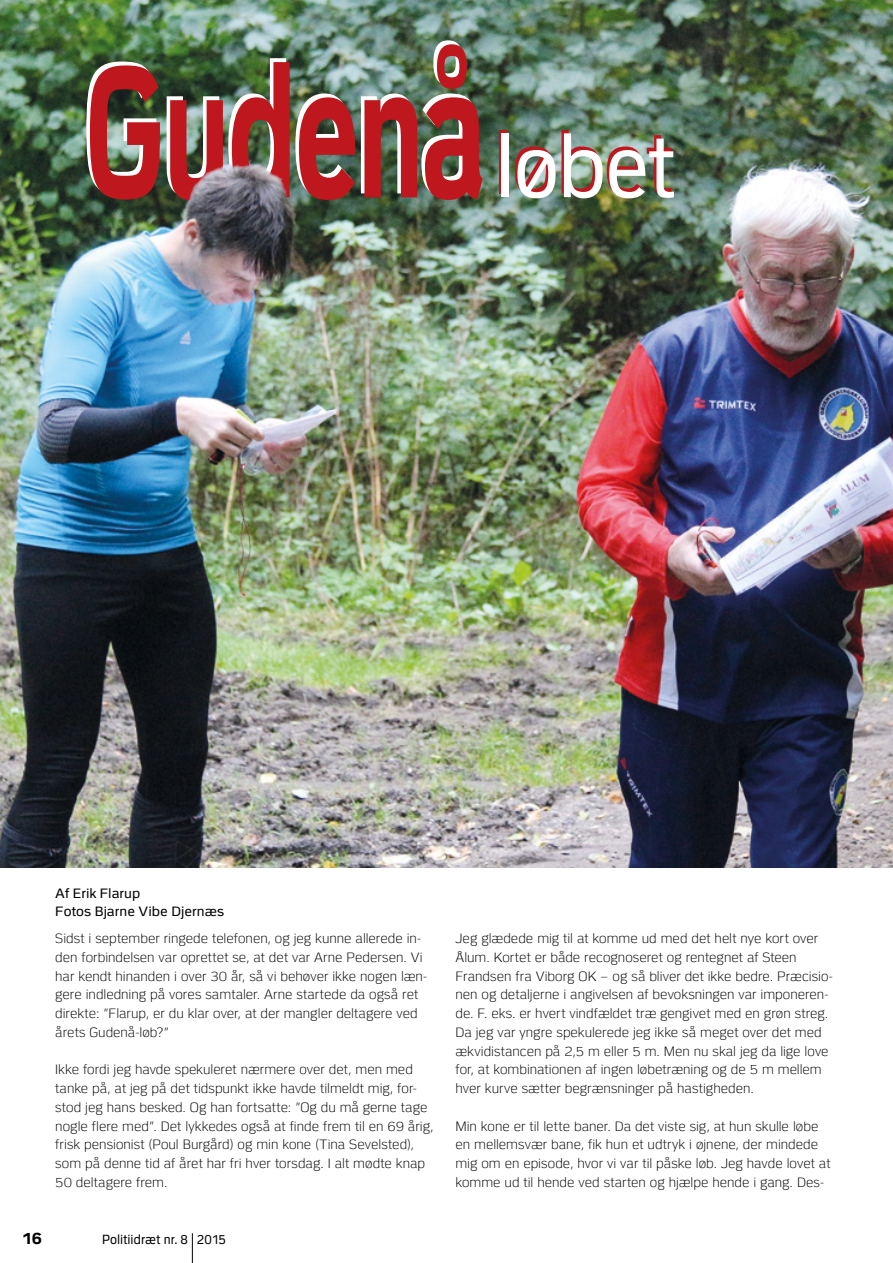
<style>
.page{position:relative;width:893px;height:1263px;background:#fff}
.page>*{position:absolute;margin:0;border:0;box-sizing:border-box;transform-origin:0 0}
.t1{font:700 185.7px "Politi";letter-spacing:-.025em;color:#fff;scale:.58 1}
.t2{font:700 16.5px "Politi";color:#000}
.t3{font:300 13.5px/18.8px "Politi";color:#000}
.t4{font:13.5px/18px "Politi";color:#000}
.t5{font:13.2px "Politi";letter-spacing:.005em;color:#000;scale:.91 1}
.s1{font-weight:400;font-size:87.6px;color:#be181e}
</style>
<div class="page">
<hr style="left:192px;top:1233px;width:1px;height:30px;background:#000">
<img style="left:0;top:0;width:893px;height:867px">
<img style="left:139px;top:163px;width:155px;height:110px">
<h1 class="t1" style="left:81px;top:29px;width:1021px">Gudenå <span class="s1">løbet</span></h1>
<p class="t4" style="left:55px;top:884px;width:171px">Af Erik Flarup<br>Fotos Bjarne Vibe Djernæs</p>
<p class="t3" style="left:55px;top:929px;width:373px">Sidst i september ringede telefonen, og jeg kunne allerede in&shy;den forbindelsen var oprettet se, at det var Arne Pedersen. Vi har kendt hinanden i over 30 år, så vi behøver ikke nogen læn&shy;gere indledning på vores samtaler. Arne startede da også ret direkte: ”Flarup, er du klar over, at der mangler deltagere ved årets Gudenå-løb?”</p>
<p class="t3" style="left:55px;top:1060px;width:380px">Ikke fordi jeg havde spekuleret nærmere over det, men med tanke på, at jeg på det tidspunkt ikke havde tilmeldt mig, for&shy;stod jeg hans besked. Og han fortsatte: ”Og du må gerne tage nogle flere med”. Det lykkedes også at finde frem til en 69 årig, frisk pensionist (Poul Burgård) og min kone (Tina Sevelsted), som på denne tid af året har fri hver torsdag. I alt mødte knap 50 deltagere frem.</p>
<p class="t2" style="left:22px;top:1229px;width:22px">16</p>
<p class="t5" style="left:102px;top:1232px;width:138px">Politiidræt nr. 8 2015</p>
<p class="t3" style="left:455px;top:929px;width:379px">Jeg glædede mig til at komme ud med det helt nye kort over Ålum. Kortet er både recognoseret og rentegnet af Steen Frandsen fra Viborg OK – og så bliver det ikke bedre. Præcisio&shy;nen og detaljerne i angivelsen af bevoksningen var imponeren&shy;de. F. eks. er hvert vindfældet træ gengivet med en grøn streg.<br>Da jeg var yngre spekulerede jeg ikke så meget over det med ækvidistancen på 2,5 m eller 5 m. Men nu skal jeg da lige love for, at kombinationen af ingen løbetræning og de 5 m mellem hver kurve sætter begrænsninger på hastigheden.</p>
<p class="t3" style="left:455px;top:1117px;width:376px">Min kone er til lette baner. Da det viste sig, at hun skulle løbe en mellemsvær bane, fik hun et udtryk i øjnene, der mindede mig om en episode, hvor vi var til påske løb. Jeg havde lovet at komme ud til hende ved starten og hjælpe hende i gang. Des-</p>
</div>
